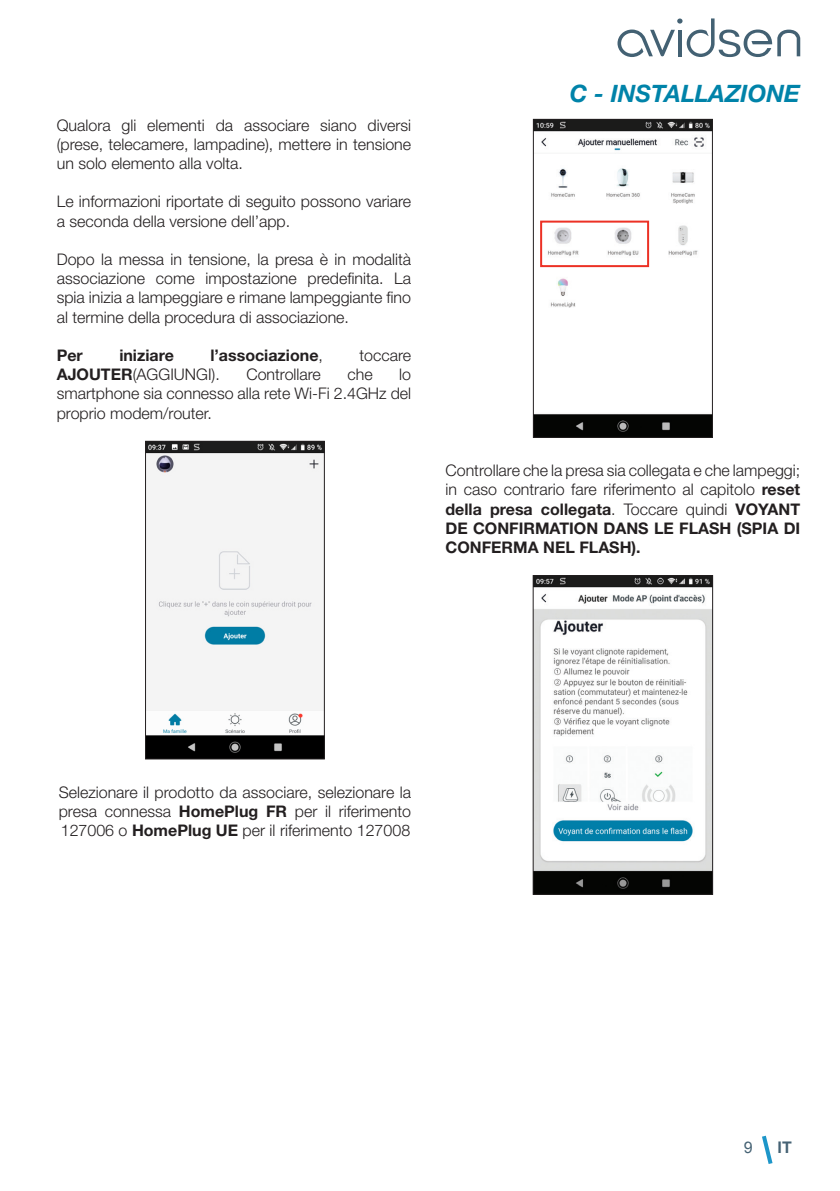
<style>
.page{position:relative;width:840px;height:1191px;background:#fff}
.page>*{position:absolute;margin:0;border:0;box-sizing:border-box;transform-origin:0 0}
.t1{font:italic 700 24px "Helvetica Neue LT Std";color:#0083a9}
.t2{font:300 16px/19.2px "Helvetica Neue LT Std";color:#231f20;text-align:justify}
.t3{font:700 16px "Helvetica Neue LT Std";color:#231f20}
.t4{font:700 16px "Arial";color:#456274}
.t5{font:16px "Arial";color:#456274}
.s1{font-weight:300}
.s2{font-weight:700}
</style>
<div class="page">
<svg style="left:762px;top:1135px;width:11px;height:29px"></svg>
<svg style="left:617px;top:18px;width:182px;height:39px"></svg>
<img style="left:147px;top:443px;width:175px;height:314px">
<div style="left:145px;top:441px;width:179px;height:318px;border:1px solid #231f20"></div>
<img style="left:535px;top:121px;width:175px;height:315px">
<div style="left:533px;top:119px;width:179px;height:319px;border:1px solid #231f20"></div>
<div style="left:540px;top:221px;width:108px;height:46px;border:2px solid #ec3125"></div>
<div style="left:602px;top:275px;width:99px;height:45px;background:#fff"></div>
<div style="left:545px;top:332px;width:38px;height:43px;background:#fff"></div>
<img style="left:534px;top:577px;width:176px;height:315px">
<div style="left:532px;top:575px;width:180px;height:319px;border:1px solid #231f20"></div>
<p class="t2" style="left:57px;top:115px;width:356px">Qualora gli elementi da associare siano diversi (prese, telecamere, lampadine), mettere in tensione un solo elemento alla volta.</p>
<p class="t2" style="left:57px;top:192px;width:355px">Le informazioni riportate di seguito possono variare a seconda della versione dell’app.</p>
<p class="t2" style="left:57px;top:249px;width:356px">Dopo la messa in tensione, la presa è in modalità associazione come impostazione predefinita. La spia inizia a lampeggiare e rimane lampeggiante fino al termine della procedura di associazione.</p>
<p class="t3" style="left:57px;top:345px;width:28px">Per</p>
<p class="t3" style="left:119px;top:345px;width:56px">iniziare</p>
<p class="t3" style="left:210px;top:345px;width:114px">l’associazione<span class="s1">,</span></p>
<p class="t2" style="left:359px;top:345px;width:53px">toccare</p>
<p class="t2" style="left:57px;top:364px;width:164px"><span class="s2">AJOUTER</span>(AGGIUNGI).</p>
<p class="t2" style="left:246px;top:364px;width:76px">Controllare</p>
<p class="t2" style="left:347px;top:364px;width:27px">che</p>
<p class="t2" style="left:57px;top:364px;width:355px;text-indent:342px">lo smartphone sia connesso alla rete Wi-Fi 2.4GHz del proprio modem/router.</p>
<p class="t1" style="left:569px;top:79px;width:232px">C - INSTALLAZIONE</p>
<p class="t2" style="left:445px;top:460px;width:356px">Controllare che la presa sia collegata e che lampeggi; in caso contrario fare riferimento al capitolo <span class="s2">reset della presa collegata</span>. Toccare quindi <span class="s2">VOYANT DE CONFIRMATION DANS LE FLASH (SPIA DI CONFERMA NEL FLASH).</span></p>
<p class="t2" style="left:59px;top:782px;width:353px">Selezionare il prodotto da associare, selezionare la presa connessa <span class="s2">HomePlug FR</span> per il riferimento 127006 o <span class="s2">HomePlug UE</span> per il riferimento 127008</p>
<p class="t5" style="left:743px;top:1136px;width:10px">9</p>
<p class="t4" style="left:777px;top:1136px;width:16px">IT</p>
</div>
